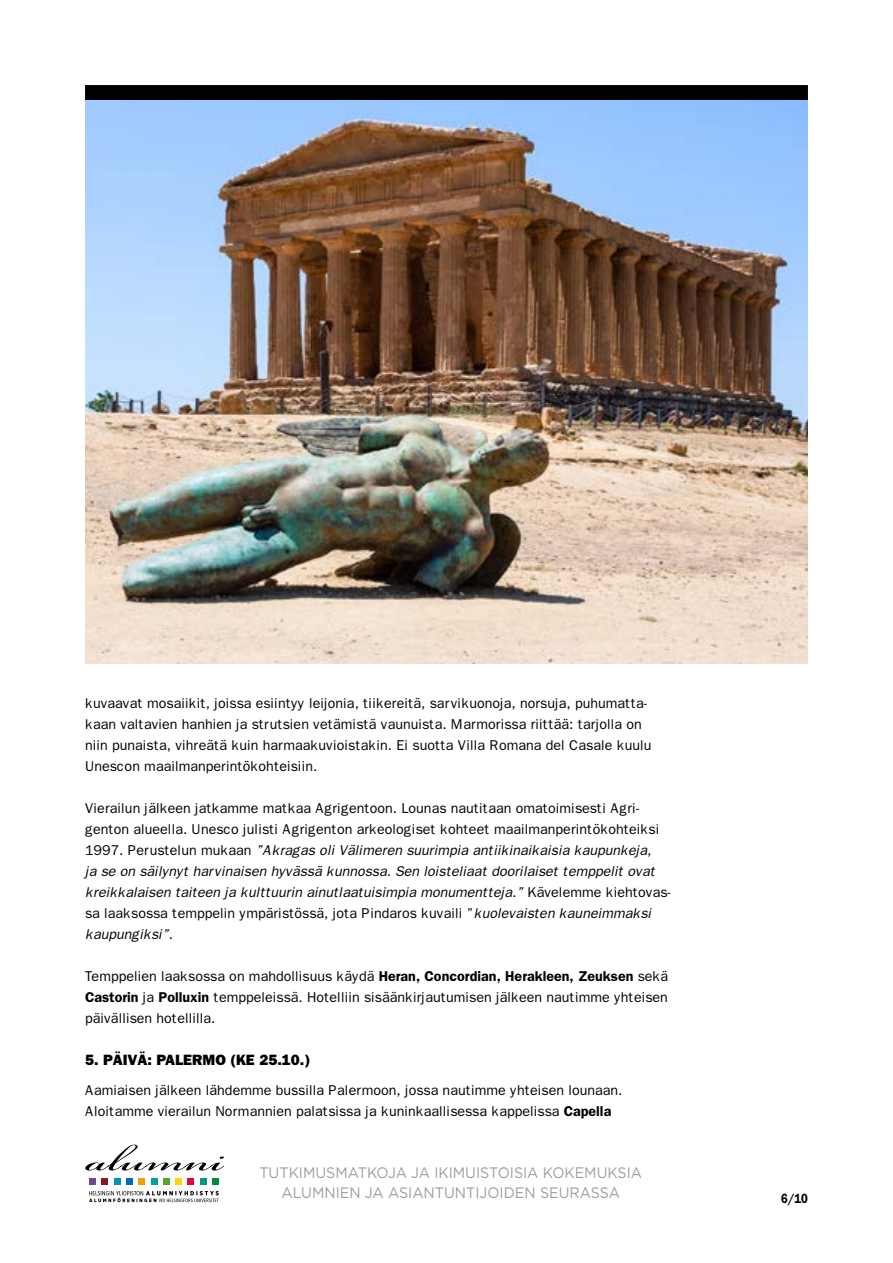
<style>
.page{position:relative;width:893px;height:1263px;background:#fff}
.page>*{position:absolute;margin:0;border:0;box-sizing:border-box;transform-origin:0 0}
.t1{font:15.15px/19.6px "Gotham";color:#9d9d9c;text-align:center;scale:.94 1}
.t2{font:800 15px "Franklin Gothic";color:#000}
.t3{font:14.25px/21px "Franklin Gothic";color:#000}
.t4{font:600 13.5px "Franklin Gothic";color:#000;scale:.83 1}
.s1{font-style:italic}
.s2{font-weight:600}
</style>
<div class="page">
<svg style="left:85px;top:1145px;width:139px;height:25px"></svg>
<div style="left:89px;top:1178px;width:7px;height:7px;background:#6e4892"></div>
<div style="left:102px;top:1178px;width:6px;height:7px;background:#891728"></div>
<div style="left:114px;top:1178px;width:7px;height:7px;background:#0096b1"></div>
<div style="left:126px;top:1178px;width:7px;height:7px;background:#026eb3"></div>
<div style="left:138px;top:1178px;width:7px;height:7px;background:#f39f00"></div>
<div style="left:151px;top:1178px;width:6px;height:7px;background:#00a1a4"></div>
<div style="left:163px;top:1178px;width:7px;height:7px;background:#56a532"></div>
<div style="left:175px;top:1178px;width:7px;height:7px;background:#ffd700"></div>
<div style="left:187px;top:1178px;width:7px;height:7px;background:#dd083c"></div>
<div style="left:200px;top:1178px;width:6px;height:7px;background:#009788"></div>
<div style="left:212px;top:1178px;width:7px;height:7px;background:#008d39"></div>
<svg style="left:89px;top:1191px;width:130px;height:11px"></svg>
<div style="left:85px;top:85px;width:723px;height:15px;background:#000"></div>
<img style="left:85px;top:100px;width:723px;height:563px">
<p class="t3" style="left:85px;top:693px;width:568px">kuvaavat mosaiikit, joissa esiintyy leijonia, tiikereitä, sarvikuonoja, norsuja, puhumatta&shy;kaan valtavien hanhien ja strutsien vetämistä vaunuista. Marmorissa riittää: tarjolla on niin punaista, vihreätä kuin harmaakuvioistakin. Ei suotta Villa Romana del Casale kuulu Unescon maailmanperintökohteisiin.</p>
<p class="t3" style="left:85px;top:798px;width:587px">Vierailun jälkeen jatkamme matkaa Agrigentoon. Lounas nautitaan omatoimisesti Agri&shy;genton alueella. Unesco julisti Agrigenton arkeologiset kohteet maailmanperintökohteiksi 1997. Perustelun mukaan <span class="s1">”Akragas oli Välimeren suurimpia antiikinaikaisia kaupunkeja,<br>ja se on säilynyt harvinaisen hyvässä kunnossa. Sen loisteliaat doorilaiset temppelit ovat kreikkalaisen taiteen ja kulttuurin ainutlaatuisimpia monumentteja.”</span> Kävelemme kiehtovas&shy;sa laaksossa temppelin ympäristössä, jota Pindaros kuvaili ”<span class="s1">kuolevaisten kauneimmaksi kaupungiksi”</span>.</p>
<p class="t3" style="left:85px;top:966px;width:585px;text-align:justify">Temppelien laaksossa on mahdollisuus käydä <span class="s2">Heran, Concordian, Herakleen, Zeuksen</span> sekä <span class="s2">Castorin</span> ja <span class="s2">Polluxin</span> temppeleissä. Hotelliin sisäänkirjautumisen jälkeen nautimme yhteisen päivällisen hotellilla.</p>
<p class="t2" style="left:85px;top:1051px;width:227px">5. PÄIVÄ: PALERMO (KE 25.10.)</p>
<p class="t3" style="left:85px;top:1079px;width:539px">Aamiaisen jälkeen lähdemme bussilla Palermoon, jossa nautimme yhteisen lounaan.<br>Aloitamme vierailun Normannien palatsissa ja kuninkaallisessa kappelissa <span class="s2">Capella</span></p>
<p class="t1" style="left:259px;top:1163px;width:409px">TUTKIMUSMATKOJA JA IKIMUISTOISIA KOKEMUKSIA<br>ALUMNIEN JA ASIANTUNTIJOIDEN SEURASSA</p>
<p class="t4" style="left:781px;top:1190px;width:34px">6/10</p>
</div>
